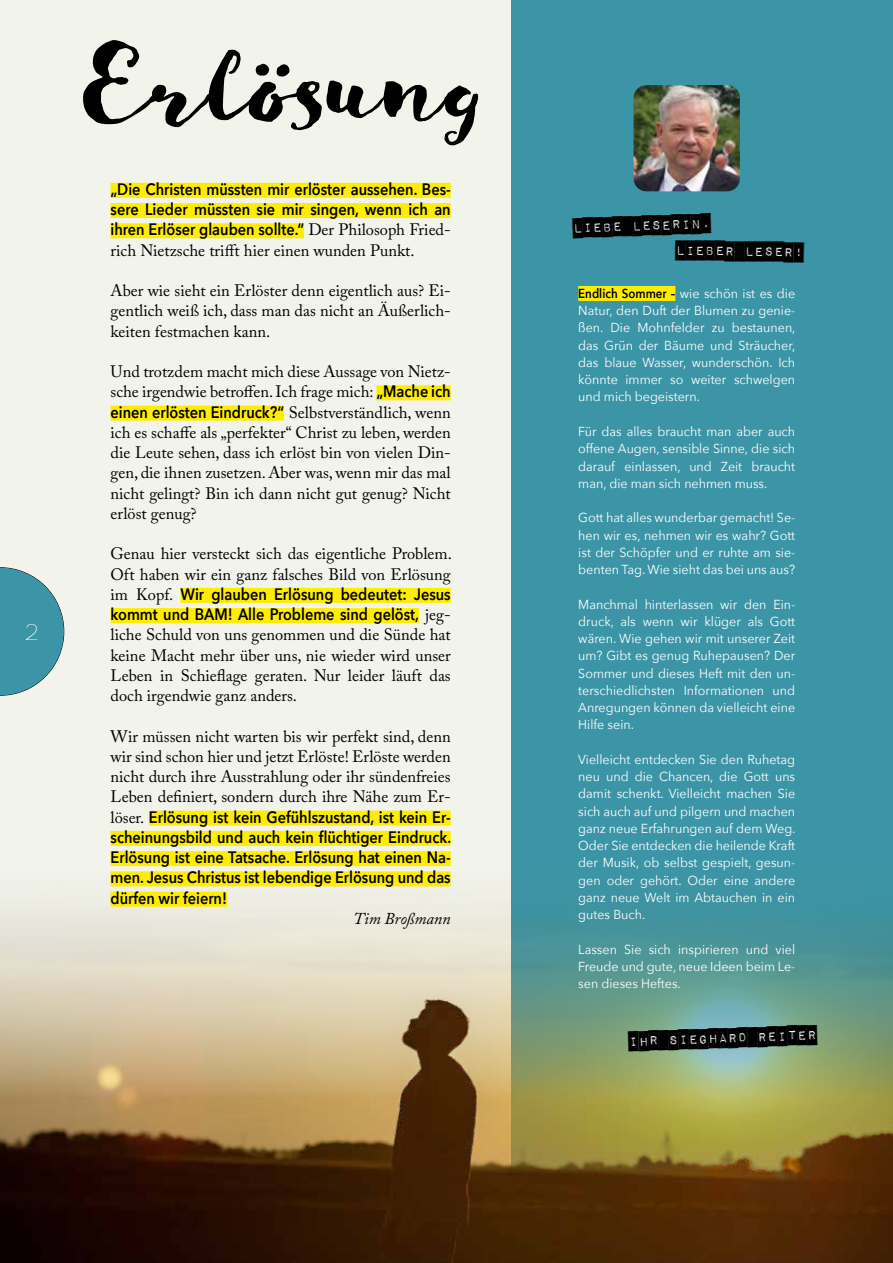
<style>
.page{position:relative;width:893px;height:1263px;background:#3c95a7}
.page>*{position:absolute;margin:0;border:0;box-sizing:border-box;transform-origin:0 0}
.t1{font:105px "Goodlife Brush";letter-spacing:.025em;color:#000}
.t2{font:200 30px "Avenir Next";color:#fff}
.t3{font:16.5px/20.2px "Adobe Caslon Pro";color:#000;text-align:justify}
.t4{font:600 16.5px/20.2px "Avenir Next";color:#000;text-align:justify;scale:.88 1}
.t5{font:16.5px "Impact Label";color:#000}
.t6{font:italic 16.5px "Adobe Caslon Pro";color:#000}
.t7{font:13.05px/17.2px "Avenir Next";color:#fff;text-align:justify;scale:.96 1}
.s1{font-family:"Adobe Caslon Pro";font-weight:400}
.s2{font-family:"Avenir Next";font-weight:600}
.s3{font-weight:600;color:#000}
</style>
<div class="page">
<div style="left:0;top:0;width:510px;height:1263px;background:#f2f3eb"></div>
<img style="left:0;top:843px;width:893px;height:135px">
<div style="left:578px;top:286px;width:97px;height:15px;background:#ffed00"></div>
<svg style="left:573px;top:216px;width:231px;height:45px"></svg>
<img style="left:634px;top:85px;width:106px;height:106px">
<svg style="left:0;top:567px;width:64px;height:129px"></svg>
<div style="left:111px;top:183px;width:340px;height:15px;background:#ffed00"></div>
<div style="left:111px;top:203px;width:340px;height:15px;background:#ffed00"></div>
<div style="left:111px;top:223px;width:193px;height:15px;background:#ffed00"></div>
<div style="left:376px;top:385px;width:75px;height:15px;background:#ffed00"></div>
<div style="left:111px;top:406px;width:173px;height:15px;background:#ffed00"></div>
<div style="left:180px;top:588px;width:271px;height:15px;background:#ffed00"></div>
<div style="left:111px;top:608px;width:308px;height:15px;background:#ffed00"></div>
<div style="left:149px;top:811px;width:302px;height:15px;background:#ffed00"></div>
<div style="left:111px;top:831px;width:340px;height:15px;background:#ffed00"></div>
<div style="left:111px;top:851px;width:340px;height:15px;background:#ffed00"></div>
<div style="left:111px;top:871px;width:340px;height:15px;background:#ffed00"></div>
<div style="left:111px;top:892px;width:116px;height:15px;background:#ffed00"></div>
<img style="left:0;top:978px;width:893px;height:285px">
<svg style="left:629px;top:1027px;width:188px;height:23px;background:#ddeae4"></svg>
<h2 class="t2" style="left:24px;top:604px;width:17px">2</h2>
<h1 class="t1" style="left:84px;top:19px;width:401px">Erlösung</h1>
<p class="t4" style="left:111px;top:179px;width:388px">„Die Christen müssten mir erlöster aussehen. Bes&shy;sere Lieder müssten sie mir singen, wenn ich an ihren Erlöser glauben sollte.“ <span class="s1">Der Philosoph Fried-</span></p>
<p class="t3" style="left:111px;top:240px;width:306px">rich Nietzsche trifft hier einen wunden Punkt.</p>
<p class="t3" style="left:111px;top:280px;width:342px">Aber wie sieht ein Erlöster denn eigentlich aus? Ei&shy;gentlich weiß ich, dass man das nicht an Äußerlich&shy;keiten festmachen kann.</p>
<p class="t3" style="left:111px;top:361px;width:342px">Und trotzdem macht mich diese Aussage von Nietz&shy;sche irgendwie betroffen. Ich frage mich: <span class="s2">„Mache ich</span></p>
<p class="t4" style="left:111px;top:401px;width:388px">einen erlösten Eindruck?“ <span class="s1">Selbstverständlich, wenn</span></p>
<p class="t3" style="left:111px;top:422px;width:342px">ich es schaffe als „perfekter“ Christ zu leben, werden die Leute sehen, dass ich erlöst bin von vielen Din&shy;gen, die ihnen zusetzen. Aber was, wenn mir das mal nicht gelingt? Bin ich dann nicht gut genug? Nicht erlöst genug?</p>
<p class="t3" style="left:111px;top:543px;width:343px">Genau hier versteckt sich das eigentliche Problem.<br>Oft haben wir ein ganz falsches Bild von Erlösung</p>
<p class="t4" style="left:111px;top:584px;width:388px"><span class="s1">im Kopf.</span> Wir glauben Erlösung bedeutet: Jesus kommt und BAM! Alle Probleme sind gelöst, <span class="s1">jeg-</span></p>
<p class="t3" style="left:111px;top:624px;width:342px">liche Schuld von uns genommen und die Sünde hat keine Macht mehr über uns, nie wieder wird unser Leben in Schieflage geraten. Nur leider läuft das doch irgendwie ganz anders.</p>
<p class="t3" style="left:111px;top:726px;width:342px">Wir müssen nicht warten bis wir perfekt sind, denn wir sind schon hier und jetzt Erlöste! Erlöste werden nicht durch ihre Ausstrahlung oder ihr sündenfreies Leben definiert, sondern durch ihre Nähe zum Er-</p>
<p class="t4" style="left:111px;top:806px;width:389px"><span class="s1">löser.</span> Erlösung ist kein Gefühlszustand, ist kein Er&shy;scheinungsbild und auch kein flüchtiger Eindruck.<br>Erlösung ist eine Tatsache. Erlösung hat einen Na&shy;men. Jesus Christus ist lebendige Erlösung und das dürfen wir feiern!</p>
<p class="t6" style="left:353px;top:908px;width:99px">Tim Broßmann</p>
<p class="t5" style="left:573px;top:218px;width:139px;rotate:-2deg">liebe Leserin,</p>
<p class="t5" style="left:676px;top:240px;width:130px;rotate:1deg">lieber Leser!</p>
<p class="t7" style="left:578px;top:284px;width:228px"><span class="s3">Endlich Sommer –</span> wie schön ist es die Natur, den Duft der Blumen zu genie&shy;ßen. Die Mohnfelder zu bestaunen, das Grün der Bäume und Sträucher, das blaue Wasser, wunderschön. Ich könnte immer so weiter schwelgen und mich begeistern.</p>
<p class="t7" style="left:578px;top:422px;width:227px">Für das alles braucht man aber auch offene Augen, sensible Sinne, die sich darauf einlassen, und Zeit braucht man, die man sich nehmen muss.</p>
<p class="t7" style="left:578px;top:508px;width:227px">Gott hat alles wunderbar gemacht! Se&shy;hen wir es, nehmen wir es wahr? Gott ist der Schöpfer und er ruhte am sie&shy;benten Tag. Wie sieht das bei uns aus?</p>
<p class="t7" style="left:578px;top:595px;width:227px">Manchmal hinterlassen wir den Ein&shy;druck, als wenn wir klüger als Gott wären. Wie gehen wir mit unserer Zeit um? Gibt es genug Ruhepausen? Der Sommer und dieses Heft mit den un&shy;terschiedlichsten Informationen und Anregungen können da vielleicht eine Hilfe sein.</p>
<p class="t7" style="left:578px;top:750px;width:228px">Vielleicht entdecken Sie den Ruhetag neu und die Chancen, die Gott uns damit schenkt. Vielleicht machen Sie sich auch auf und pilgern und machen ganz neue Erfahrungen auf dem Weg.<br>Oder Sie entdecken die heilende Kraft der Musik, ob selbst gespielt, gesun&shy;gen oder gehört. Oder eine andere ganz neue Welt im Abtauchen in ein gutes Buch.</p>
<p class="t7" style="left:578px;top:940px;width:227px">Lassen Sie sich inspirieren und viel Freude und gute, neue Ideen beim Le&shy;sen dieses Heftes.</p>
<p class="t5" style="left:628px;top:1031px;width:190px;rotate:-2deg">Ihr Sieghard Reiter</p>
</div>
